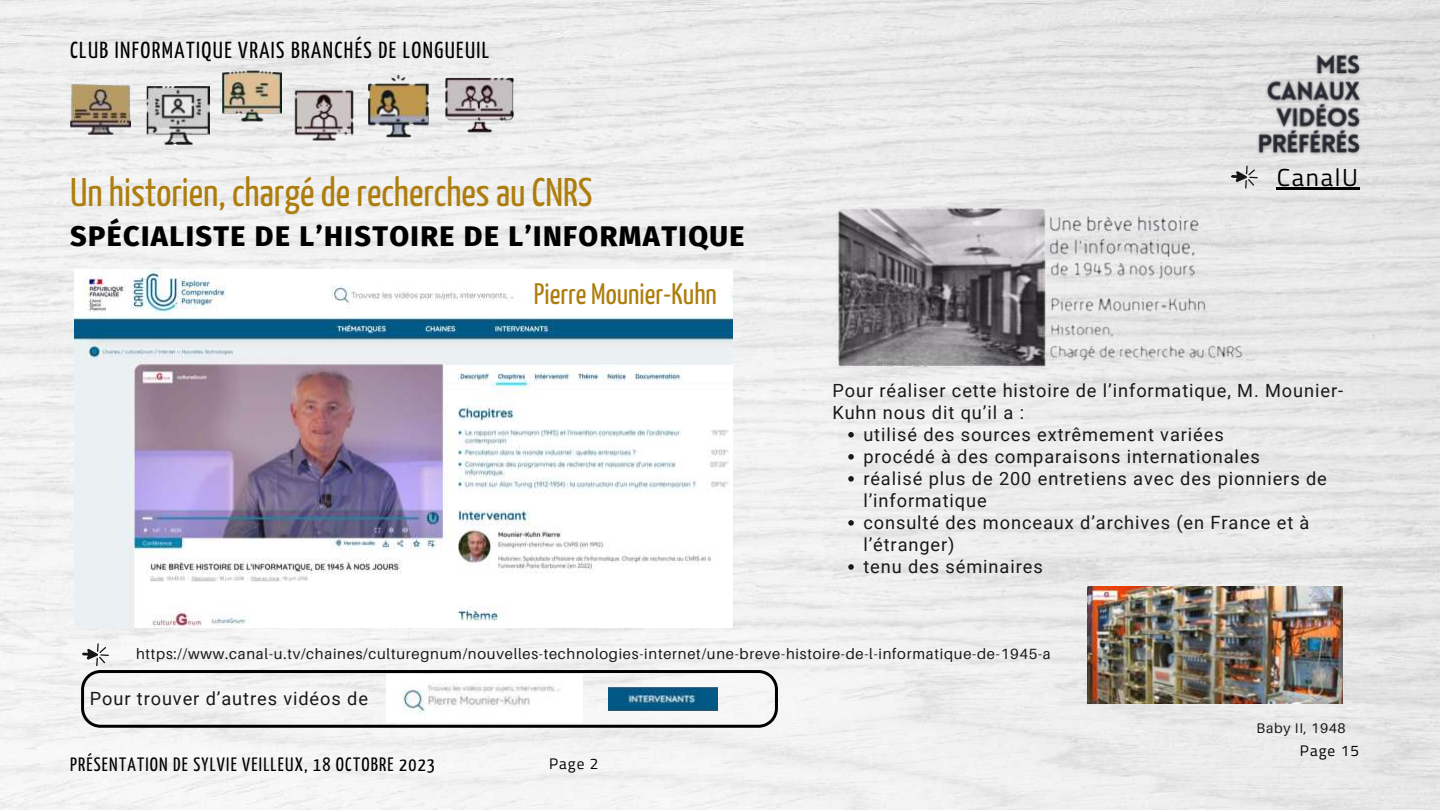
<style>
.page{position:relative;width:1440px;height:810px;background:#fff}
.page>*{position:absolute;margin:0;border:0;box-sizing:border-box;transform-origin:0 0}
.t1{font:39.8px "Yanone Kaffeesatz";color:#ad7e0e}
.t2{font:29.5px "Yanone Kaffeesatz";color:#ad7e0e}
.t3{font:800 28.6px "Fira Sans";letter-spacing:.05em;color:#000}
.t4{font:24.6px "Titillium Web";letter-spacing:.07em;color:#000}
.t5{font:23.1px "Yanone Kaffeesatz";letter-spacing:.06em;color:#000}
.t6{font:19.2px "Yanone Kaffeesatz";letter-spacing:.06em;color:#000}
.t7{font:18.2px/22px "Roboto";letter-spacing:.05em;color:#191919}
.t8{font:15.3px "Titillium Web";letter-spacing:.07em;color:#000}
.t9{font:14.8px "Aileron";letter-spacing:.05em;color:#191919}
.t10{font:14px "Aileron";letter-spacing:.05em;color:#191919}
</style>
<div class="page">
<img style="left:0;top:0;width:1440px;height:810px">
<hr style="left:1277px;top:188px;width:83px;height:2px;background:#000">
<svg style="left:1231px;top:166px;width:27px;height:23px"></svg>
<img style="left:1088px;top:587px;width:255px;height:116px">
<img style="left:832px;top:192px;width:417px;height:179px">
<img style="left:74px;top:269px;width:658px;height:359px">
<svg style="left:848px;top:432px;width:6px;height:6px"></svg>
<svg style="left:848px;top:454px;width:6px;height:6px"></svg>
<svg style="left:848px;top:476px;width:6px;height:6px"></svg>
<svg style="left:848px;top:520px;width:6px;height:6px"></svg>
<svg style="left:848px;top:564px;width:6px;height:6px"></svg>
<svg style="left:81px;top:643px;width:697px;height:85px"></svg>
<img style="left:386px;top:675px;width:197px;height:48px">
<img style="left:146px;top:84px;width:64px;height:62px">
<img style="left:445px;top:70px;width:68px;height:68px">
<img style="left:222px;top:67px;width:60px;height:57px">
<img style="left:367px;top:73px;width:63px;height:66px">
<img style="left:70px;top:80px;width:61px;height:59px">
<img style="left:295px;top:86px;width:59px;height:59px">
<img style="left:1253px;top:50px;width:112px;height:109px">
<p class="t5" style="left:70px;top:34px;width:421px">CLUB INFORMATIQUE VRAIS BRANCHÉS DE LONGUEUIL</p>
<h1 class="t1" style="left:70px;top:164px;width:524px">Un historien, chargé de recherches au CNRS</h1>
<h3 class="t3" style="left:70px;top:211px;width:676px">SPÉCIALISTE DE L’HISTOIRE DE L’INFORMATIQUE</h3>
<h2 class="t2" style="left:534px;top:273px;width:185px">Pierre Mounier-Kuhn</h2>
<h3 class="t4" style="left:1277px;top:160px;width:83px">CanalU</h3>
<p class="t7" style="left:832px;top:378px;width:512px">Pour réaliser cette histoire de l’informatique, M. Mounier-<br>Kuhn nous dit qu’il a :</p>
<p class="t7" style="left:863px;top:422px;width:465px">utilisé des sources extrêmement variées<br>procédé à des comparaisons internationales<br>réalisé plus de 200 entretiens avec des pionniers de l’informatique<br>consulté des monceaux d’archives (en France et à l’étranger)<br>tenu des séminaires</p>
<p class="t9" style="left:136px;top:646px;width:916px">https://www.canal-u.tv/chaines/culturegnum/nouvelles-technologies-internet/une-breve-histoire-de-l-informatique-de-1945-a</p>
<p class="t7" style="left:90px;top:687px;width:280px">Pour trouver d’autres vidéos de</p>
<p class="t6" style="left:70px;top:750px;width:366px">PRÉSENTATION DE SYLVIE VEILLEUX, 18 OCTOBRE 2023</p>
<p class="t8" style="left:549px;top:752px;width:51px">Page 2</p>
<p class="t10" style="left:1257px;top:720px;width:91px">Baby II, 1948</p>
<p class="t8" style="left:1300px;top:740px;width:61px">Page 15</p>
</div>
